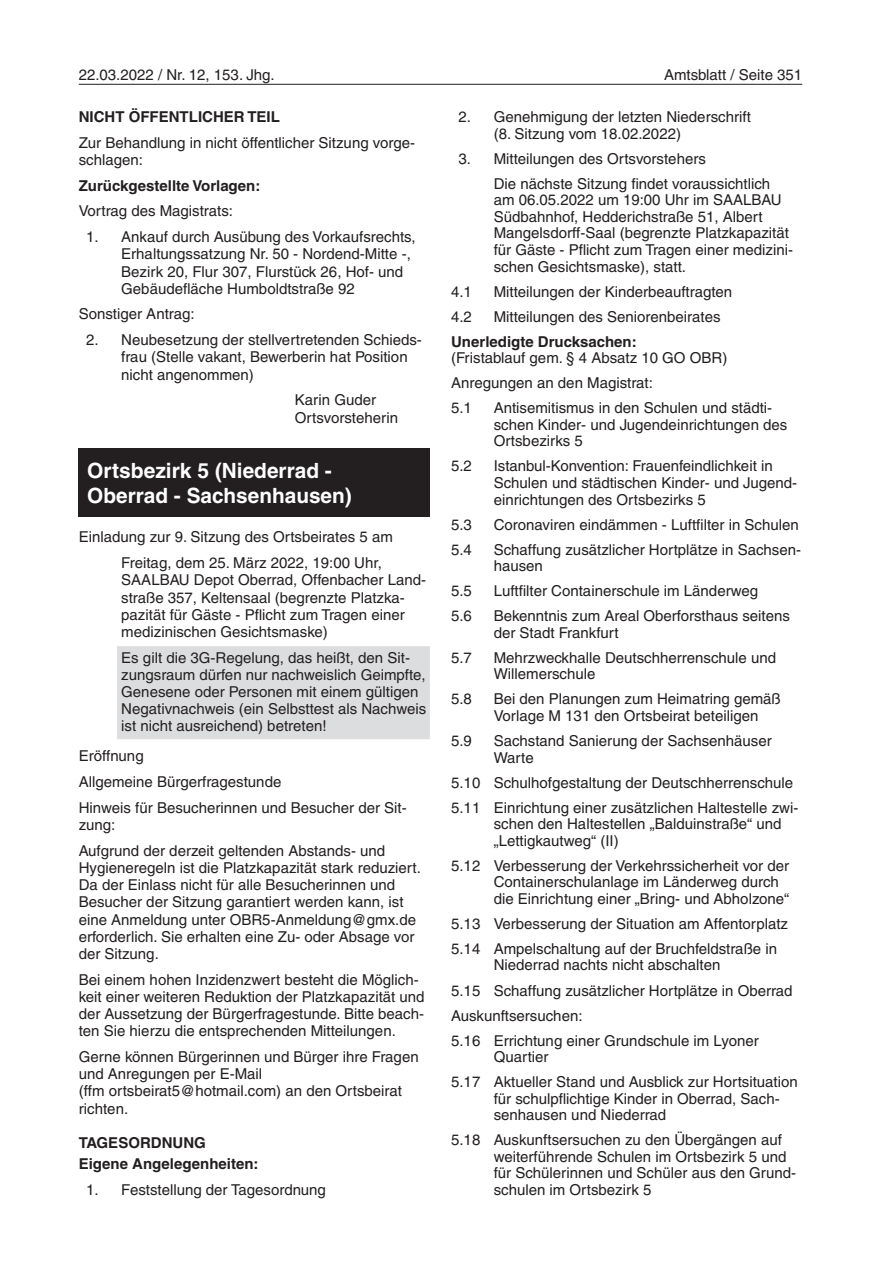
<style>
.page{position:relative;width:881px;height:1263px;background:#fff}
.page>*{position:absolute;margin:0;border:0;box-sizing:border-box;transform-origin:0 0}
.Frankfurt{font:700 21px/25.2px "Helvetica LT";color:#fff}
.Einzug_10{font:15px/17.2px "Helvetica LT";color:#231f20}
.hier{font:700 15px "Helvetica LT";color:#231f20}
.TAGESORDNUNG{font:700 15px "Helvetica LT";color:#231f20}
</style>
<div class="page">
<hr style="left:79px;top:84px;width:722px;height:1px;background:#231f20">
<div style="left:117px;top:646px;width:312px;height:93px;background:#dcdddf"></div>
<div style="left:79px;top:449px;width:350px;height:68px;background:#231f20"></div>
<p class="Einzug_10" style="left:79px;top:66px;width:197px">22.03.2022 / Nr. 12, 153. Jhg.</p>
<p class="Einzug_10" style="left:663px;top:66px;width:140px">Amtsblatt / Seite 351</p>
<p class="TAGESORDNUNG" style="left:79px;top:108px;width:203px">NICHT ÖFFENTLICHER TEIL</p>
<p class="Einzug_10" style="left:79px;top:134px;width:337px">Zur Behandlung in nicht öffentlicher Sitzung vorge&shy;schlagen:</p>
<p class="hier" style="left:79px;top:176px;width:183px">Zurückgestellte Vorlagen:</p>
<p class="Einzug_10" style="left:79px;top:203px;width:156px">Vortrag des Magistrats:</p>
<p class="Einzug_10" style="left:121px;top:228px;width:296px;text-indent:-35px">1. Ankauf durch Ausübung des Vorkaufsrechts, Erhaltungssatzung Nr. 50 - Nordend-Mitte -, Bezirk 20, Flur 307, Flurstück 26, Hof- und Gebäudefläche Humboldtstraße 92</p>
<p class="Einzug_10" style="left:79px;top:306px;width:117px">Sonstiger Antrag:</p>
<p class="Einzug_10" style="left:121px;top:331px;width:302px;text-indent:-35px">2. Neubesetzung der stellvertretenden Schieds&shy;frau (Stelle vakant, Bewerberin hat Position nicht angenommen)</p>
<p class="Einzug_10" style="left:295px;top:391px;width:104px">Karin Guder<br>Ortsvorsteherin</p>
<p class="Frankfurt" style="left:87px;top:458px;width:266px">Ortsbezirk 5 (Niederrad -<br>Oberrad - Sachsenhausen)</p>
<p class="Einzug_10" style="left:79px;top:528px;width:315px">Einladung zur 9. Sitzung des Ortsbeirates 5 am</p>
<p class="Einzug_10" style="left:121px;top:554px;width:306px">Freitag, dem 25. März 2022, 19:00 Uhr, SAALBAU Depot Oberrad, Offenbacher Land&shy;straße 357, Keltensaal (begrenzte Platzka&shy;pazität für Gäste - Pflicht zum Tragen einer medizinischen Gesichtsmaske)</p>
<p class="Einzug_10" style="left:121px;top:649px;width:306px">Es gilt die 3G-Regelung, das heißt, den Sit&shy;zungsraum dürfen nur nachweislich Geimpfte, Genesene oder Personen mit einem gültigen Negativnachweis (ein Selbsttest als Nachweis ist nicht ausreichend) betreten!</p>
<p class="Einzug_10" style="left:79px;top:747px;width:66px">Eröffnung</p>
<p class="Einzug_10" style="left:79px;top:773px;width:204px">Allgemeine Bürgerfragestunde</p>
<p class="Einzug_10" style="left:79px;top:799px;width:329px">Hinweis für Besucherinnen und Besucher der Sit&shy;zung:</p>
<p class="Einzug_10" style="left:79px;top:842px;width:343px">Aufgrund der derzeit geltenden Abstands- und Hygieneregeln ist die Platzkapazität stark reduziert.<br>Da der Einlass nicht für alle Besucherinnen und Besucher der Sitzung garantiert werden kann, ist eine Anmeldung unter OBR5-Anmeldung@gmx.de erforderlich. Sie erhalten eine Zu- oder Absage vor der Sitzung.</p>
<p class="Einzug_10" style="left:79px;top:971px;width:347px">Bei einem hohen Inzidenzwert besteht die Möglich&shy;keit einer weiteren Reduktion der Platzkapazität und der Aussetzung der Bürgerfragestunde. Bitte beach&shy;ten Sie hierzu die entsprechenden Mitteilungen.</p>
<p class="Einzug_10" style="left:79px;top:1048px;width:341px">Gerne können Bürgerinnen und Bürger ihre Fragen und Anregungen per E-Mail<br>(ffm ortsbeirat5@hotmail.com) an den Ortsbeirat richten.</p>
<p class="TAGESORDNUNG" style="left:79px;top:1133px;width:129px">TAGESORDNUNG</p>
<p class="hier" style="left:79px;top:1155px;width:181px">Eigene Angelegenheiten:</p>
<p class="Einzug_10" style="left:86px;top:1181px;width:241px">1. Feststellung der Tagesordnung</p>
<p class="Einzug_10" style="left:493px;top:109px;width:258px;line-height:16.5px;text-indent:-35px">2. Genehmigung der letzten Niederschrift (8. Sitzung vom 18.02.2022)</p>
<p class="Einzug_10" style="left:458px;top:150px;width:248px">3. Mitteilungen des Ortsvorstehers</p>
<p class="Einzug_10" style="left:493px;top:175px;width:301px;line-height:16.5px">Die nächste Sitzung findet voraussichtlich am 06.05.2022 um 19:00 Uhr im SAALBAU Südbahnhof, Hedderichstraße 51, Albert Mangelsdorff-Saal (begrenzte Platzkapazität für Gäste - Pflicht zum Tragen einer medizini&shy;schen Gesichtsmaske), statt.</p>
<p class="Einzug_10" style="left:451px;top:283px;width:22px">4.1</p>
<p class="Einzug_10" style="left:493px;top:283px;width:240px">Mitteilungen der Kinderbeauftragten</p>
<p class="Einzug_10" style="left:451px;top:308px;width:22px">4.2</p>
<p class="Einzug_10" style="left:493px;top:308px;width:228px">Mitteilungen des Seniorenbeirates</p>
<p class="hier" style="left:451px;top:332px;width:187px">Unerledigte Drucksachen:</p>
<p class="Einzug_10" style="left:451px;top:349px;width:277px">(Fristablauf gem. § 4 Absatz 10 GO OBR)</p>
<p class="Einzug_10" style="left:451px;top:374px;width:203px">Anregungen an den Magistrat:</p>
<p class="Einzug_10" style="left:451px;top:399px;width:22px">5.1</p>
<p class="Einzug_10" style="left:493px;top:400px;width:295px;line-height:16.5px">Antisemitismus in den Schulen und städti&shy;schen Kinder- und Jugendeinrichtungen des<br>Ortsbezirks 5</p>
<p class="Einzug_10" style="left:451px;top:457px;width:22px">5.2</p>
<p class="Einzug_10" style="left:493px;top:458px;width:305px;line-height:16.5px">Istanbul-Konvention: Frauenfeindlichkeit in<br>Schulen und städtischen Kinder- und Jugend&shy;einrichtungen des Ortsbezirks 5</p>
<p class="Einzug_10" style="left:451px;top:516px;width:22px">5.3</p>
<p class="Einzug_10" style="left:493px;top:516px;width:306px">Coronaviren eindämmen - Luftfilter in Schulen</p>
<p class="Einzug_10" style="left:451px;top:541px;width:22px">5.4</p>
<p class="Einzug_10" style="left:493px;top:541px;width:309px;line-height:16.5px">Schaffung zusätzlicher Hortplätze in Sachsen&shy;hausen</p>
<p class="Einzug_10" style="left:451px;top:582px;width:22px">5.5</p>
<p class="Einzug_10" style="left:493px;top:582px;width:266px">Luftfilter Containerschule im Länderweg</p>
<p class="Einzug_10" style="left:451px;top:607px;width:22px">5.6</p>
<p class="Einzug_10" style="left:493px;top:608px;width:298px;line-height:16.5px">Bekenntnis zum Areal Oberforsthaus seitens der Stadt Frankfurt</p>
<p class="Einzug_10" style="left:451px;top:649px;width:22px">5.7</p>
<p class="Einzug_10" style="left:493px;top:649px;width:284px;line-height:16.5px">Mehrzweckhalle Deutschherrenschule und<br>Willemerschule</p>
<p class="Einzug_10" style="left:451px;top:690px;width:22px">5.8</p>
<p class="Einzug_10" style="left:493px;top:691px;width:288px;line-height:16.5px">Bei den Planungen zum Heimatring gemäß<br>Vorlage M 131 den Ortsbeirat beteiligen</p>
<p class="Einzug_10" style="left:451px;top:732px;width:22px">5.9</p>
<p class="Einzug_10" style="left:493px;top:732px;width:279px;line-height:16.5px">Sachstand Sanierung der Sachsenhäuser<br>Warte</p>
<p class="Einzug_10" style="left:451px;top:774px;width:343px">5.10 Schulhofgestaltung der Deutschherrenschule</p>
<p class="Einzug_10" style="left:493px;top:799px;width:306px;line-height:16.5px;text-indent:-43px">5.11 Einrichtung einer zusätzlichen Haltestelle zwi&shy;schen den Haltestellen „Balduinstraße“ und „Lettigkautweg“ (II)</p>
<p class="Einzug_10" style="left:493px;top:857px;width:297px;line-height:16.5px;text-indent:-43px">5.12 Verbesserung der Verkehrssicherheit vor der<br>Containerschulanlage im Länderweg durch die Einrichtung einer „Bring- und Abholzone“</p>
<p class="Einzug_10" style="left:451px;top:915px;width:338px">5.13 Verbesserung der Situation am Affentorplatz</p>
<p class="Einzug_10" style="left:493px;top:940px;width:285px;line-height:16.5px;text-indent:-43px">5.14 Ampelschaltung auf der Bruchfeldstraße in<br>Niederrad nachts nicht abschalten</p>
<p class="Einzug_10" style="left:451px;top:981px;width:343px">5.15 Schaffung zusätzlicher Hortplätze in Oberrad</p>
<p class="Einzug_10" style="left:451px;top:1007px;width:133px">Auskunftsersuchen:</p>
<p class="Einzug_10" style="left:493px;top:1032px;width:266px;line-height:16.5px;text-indent:-43px">5.16 Errichtung einer Grundschule im Lyoner<br>Quartier</p>
<p class="Einzug_10" style="left:493px;top:1074px;width:305px;line-height:16.5px;text-indent:-43px">5.17 Aktueller Stand und Ausblick zur Hortsituation für schulpflichtige Kinder in Oberrad, Sach&shy;senhausen und Niederrad</p>
<p class="Einzug_10" style="left:493px;top:1132px;width:304px;line-height:16.5px;text-indent:-43px">5.18 Auskunftsersuchen zu den Übergängen auf weiterführende Schulen im Ortsbezirk 5 und für Schülerinnen und Schüler aus den Grund&shy;schulen im Ortsbezirk 5</p>
</div>
